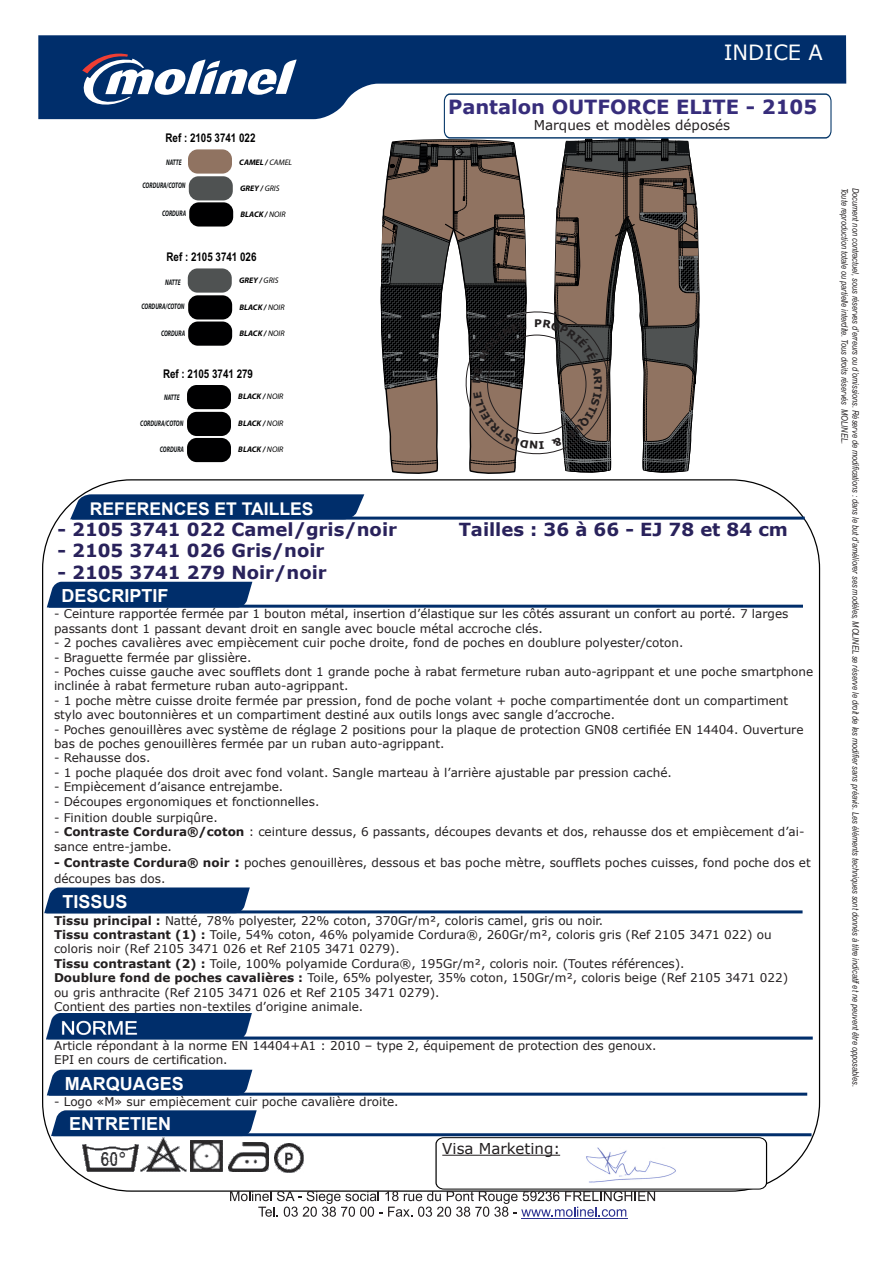
<style>
.page{position:relative;width:893px;height:1263px;background:#fff}
.page>*{position:absolute;margin:0;border:0;box-sizing:border-box;transform-origin:0 0}
.t1{font:21px "Verdana";color:#fefefd}
.t2{font:700 19.5px "Verdana";color:#372d7b}
.t3{font:700 18px "Verdana";color:#29225b}
.t4{font:700 18px "Arial";color:#fff}
.t5{font:700 17.55px "Arial";color:#fff}
.t6{font:15px "Verdana";color:#231f20}
.t7{font:13.5px "Verdana";color:#231f20}
.t8{font:12px/14.4px "Verdana";color:#231f20}
.t9{font:700 12px "Arial Narrow";color:#000001}
.t10{font:italic 9px "Arial Narrow";color:#231f20}
.t11{font:italic 700 8.1px "Myriad Pro";color:#000001}
.t12{font:italic 700 8.1px "Myriad Pro";color:#101315;scale:.68 1}
.s1{font-weight:400}
.s2{font-weight:700}
.s3{font-weight:700;font-size:13.5px}
</style>
<div class="page">
<hr style="left:72px;top:517px;width:733px;height:3px;background:#002e6b">
<svg style="left:70px;top:494px;width:294px;height:25px;background:#0b3771"></svg>
<svg style="left:38px;top:35px;width:808px;height:84px;background:#234b7f"></svg>
<svg style="left:82px;top:52px;width:215px;height:56px"></svg>
<hr style="left:521px;top:1218px;width:106px;height:1px;background:#2d3291">
<hr style="left:49px;top:605px;width:754px;height:3px;background:#002e6b">
<div style="left:47px;top:582px;width:205px;height:25px;background:#002e6b"></div>
<hr style="left:46px;top:910px;width:757px;height:3px;background:#002e6b">
<svg style="left:44px;top:887px;width:206px;height:26px;background:#0e3973"></svg>
<hr style="left:49px;top:1093px;width:758px;height:3px;background:#002e6b">
<div style="left:47px;top:1070px;width:205px;height:25px;background:#002e6b"></div>
<hr style="left:53px;top:1133px;width:758px;height:3px;background:#002e6b">
<svg style="left:51px;top:1110px;width:717px;height:107px"></svg>
<img style="left:83px;top:1145px;width:55px;height:27px">
<img style="left:141px;top:1138px;width:45px;height:33px">
<img style="left:191px;top:1140px;width:32px;height:32px">
<img style="left:228px;top:1142px;width:40px;height:29px">
<img style="left:274px;top:1143px;width:29px;height:29px">
<div style="left:189px;top:176px;width:44px;height:24px;background:#4f5252;border-radius:10px"></div>
<div style="left:189px;top:202px;width:44px;height:25px;background:#000001;border-radius:10px"></div>
<div style="left:188px;top:149px;width:44px;height:25px;background:#907361;border-radius:10px"></div>
<div style="left:188px;top:268px;width:44px;height:25px;background:#4f5252;border-radius:10px"></div>
<div style="left:188px;top:321px;width:44px;height:25px;background:#000001;border-radius:10px"></div>
<div style="left:188px;top:295px;width:44px;height:24px;background:#000001;border-radius:10px"></div>
<div style="left:187px;top:438px;width:44px;height:24px;background:#000001;border-radius:10px"></div>
<div style="left:187px;top:385px;width:44px;height:24px;background:#000001;border-radius:10px"></div>
<div style="left:187px;top:412px;width:44px;height:24px;background:#000001;border-radius:10px"></div>
<img style="left:47px;top:1013px;width:766px;height:26px">
<img style="left:585px;top:1147px;width:94px;height:37px">
<svg style="left:380px;top:93px;width:452px;height:381px"></svg>
<p class="t9" style="left:165px;top:129px;width:92px">Ref : 2105 3741 022</p>
<p class="t12" style="left:166px;top:156px;width:24px">NATTE</p>
<p class="t11" style="left:239px;top:157px;width:54px">CAMEL / <span class="s1">CAMEL</span></p>
<p class="t12" style="left:143px;top:180px;width:65px">CORDURA/COTON</p>
<p class="t12" style="left:162px;top:208px;width:37px">CORDURA</p>
<p class="t11" style="left:240px;top:183px;width:41px">GREY / <span class="s1">GRIS</span></p>
<p class="t11" style="left:240px;top:209px;width:47px">BLACK / <span class="s1">NOIR</span></p>
<p class="t9" style="left:166px;top:248px;width:92px">Ref : 2105 3741 026</p>
<p class="t12" style="left:165px;top:277px;width:24px">NATTE</p>
<p class="t11" style="left:239px;top:275px;width:41px">GREY / <span class="s1">GRIS</span></p>
<p class="t12" style="left:141px;top:301px;width:65px">CORDURA/COTON</p>
<p class="t11" style="left:239px;top:302px;width:47px">BLACK / <span class="s1">NOIR</span></p>
<p class="t12" style="left:161px;top:328px;width:37px">CORDURA</p>
<p class="t11" style="left:239px;top:328px;width:47px">BLACK / <span class="s1">NOIR</span></p>
<p class="t9" style="left:163px;top:364px;width:92px">Ref : 2105 3741 279</p>
<p class="t12" style="left:164px;top:392px;width:24px">NATTE</p>
<p class="t11" style="left:238px;top:391px;width:47px">BLACK / <span class="s1">NOIR</span></p>
<p class="t12" style="left:140px;top:418px;width:65px">CORDURA/COTON</p>
<p class="t11" style="left:238px;top:418px;width:47px">BLACK / <span class="s1">NOIR</span></p>
<p class="t12" style="left:160px;top:444px;width:37px">CORDURA</p>
<p class="t11" style="left:238px;top:444px;width:47px">BLACK / <span class="s1">NOIR</span></p>
<h3 class="t5" style="left:90px;top:497px;width:225px">REFERENCES ET TAILLES</h3>
<p class="t1" style="left:724px;top:38px;width:101px">INDICE A</p>
<p class="t2" style="left:448px;top:93px;width:371px">Pantalon OUTFORCE ELITE - 2105</p>
<p class="t7" style="left:534px;top:116px;width:198px">Marques et modèles déposés</p>
<p class="t3" style="left:57px;top:516px;width:341px">- 2105 3741 022 Camel/gris/noir</p>
<p class="t3" style="left:459px;top:516px;width:331px">Tailles : 36 à 66 - EJ 78 et 84 cm</p>
<p class="t3" style="left:57px;top:538px;width:269px">- 2105 3741 026 Gris/noir</p>
<p class="t3" style="left:57px;top:560px;width:271px">- 2105 3741 279 Noir/noir</p>
<h3 class="t4" style="left:61px;top:583px;width:109px">DESCRIPTIF</h3>
<p class="t8" style="left:54px;top:607px;width:736px">- Ceinture rapportée fermée par 1 bouton métal, insertion d’élastique sur les côtés assurant un confort au porté. 7 larges passants dont 1 passant devant droit en sangle avec boucle métal accroche clés.</p>
<p class="t8" style="left:54px;top:635px;width:631px">- 2 poches cavalières avec empiècement cuir poche droite, fond de poches en doublure polyester/coton.</p>
<p class="t8" style="left:54px;top:650px;width:199px">- Braguette fermée par glissière.</p>
<p class="t8" style="left:54px;top:664px;width:761px">- Poches cuisse gauche avec soufflets dont 1 grande poche à rabat fermeture ruban auto-agrippant et une poche smartphone inclinée à rabat fermeture ruban auto-agrippant.</p>
<p class="t8" style="left:54px;top:693px;width:736px">- 1 poche mètre cuisse droite fermée par pression, fond de poche volant + poche compartimentée dont un compartiment stylo avec boutonnières et un compartiment destiné aux outils longs avec sangle d’accroche.</p>
<p class="t8" style="left:54px;top:722px;width:751px">- Poches genouillères avec système de réglage 2 positions pour la plaque de protection GN08 certifiée EN 14404. Ouverture bas de poches genouillères fermée par un ruban auto-agrippant.</p>
<p class="t8" style="left:54px;top:751px;width:98px">- Rehausse dos.</p>
<p class="t8" style="left:54px;top:765px;width:619px">- 1 poche plaquée dos droit avec fond volant. Sangle marteau à l’arrière ajustable par pression caché.</p>
<p class="t8" style="left:54px;top:779px;width:231px">- Empiècement d’aisance entrejambe.</p>
<p class="t8" style="left:54px;top:794px;width:267px">- Découpes ergonomiques et fonctionnelles.</p>
<p class="t8" style="left:54px;top:810px;width:165px">- Finition double surpiqûre.</p>
<p class="t8" style="left:54px;top:824px;width:752px">- <span class="s2">Contraste Cordura®/coton</span> : ceinture dessus, 6 passants, découpes devants et dos, rehausse dos et empiècement d’ai&shy;sance entre-jambe.</p>
<p class="t8" style="left:54px;top:855px;width:758px"><span class="s2">- Contraste Cordura® noir</span> <span class="s3">:</span> poches genouillères, dessous et bas poche mètre, soufflets poches cuisses, fond poche dos et</p>
<p class="t8" style="left:54px;top:871px;width:113px">découpes bas dos.</p>
<h3 class="t4" style="left:62px;top:889px;width:67px">TISSUS</h3>
<p class="t8" style="left:54px;top:913px;width:551px"><span class="s2">Tissu principal :</span> Natté, 78% polyester, 22% coton, 370Gr/m², coloris camel, gris ou noir.</p>
<p class="t8" style="left:54px;top:927px;width:719px"><span class="s2">Tissu contrastant (1) :</span> Toile, 54% coton, 46% polyamide Cordura®, 260Gr/m², coloris gris (Ref 2105 3471 022) ou</p>
<p class="t8" style="left:54px;top:942px;width:347px">coloris noir (Ref 2105 3471 026 et Ref 2105 3471 0279).</p>
<p class="t8" style="left:54px;top:956px;width:632px"><span class="s2">Tissu contrastant (2) :</span> Toile, 100% polyamide Cordura®, 195Gr/m², coloris noir. (Toutes références).</p>
<p class="t8" style="left:54px;top:970px;width:736px"><span class="s2">Doublure fond de poches cavalières :</span> Toile, 65% polyester, 35% coton, 150Gr/m², coloris beige (Ref 2105 3471 022)</p>
<p class="t8" style="left:54px;top:985px;width:387px">ou gris anthracite (Ref 2105 3471 026 et Ref 2105 3471 0279).</p>
<p class="t8" style="left:54px;top:999px;width:311px">Contient des parties non-textiles d’origine animale.</p>
<p class="t8" style="left:54px;top:1038px;width:604px">Article répondant à la norme EN 14404+A1 : 2010 – type 2, équipement de protection des genoux.</p>
<p class="t8" style="left:54px;top:1052px;width:175px">EPI en cours de certification.</p>
<h3 class="t4" style="left:65px;top:1071px;width:120px">MARQUAGES</h3>
<h3 class="t4" style="left:69px;top:1112px;width:103px">ENTRETIEN</h3>
<p class="t8" style="left:54px;top:1094px;width:346px">- Logo «M» sur empiècement cuir poche cavalière droite.</p>
<p class="t6" style="left:442px;top:1138px;width:119px">Visa Marketing:</p>
<p class="t10" style="left:862px;top:188px;width:900px;rotate:90deg">Document non contractuel, sous réserves d’erreurs ou d’omissions. Réserve de modifications : dans le but d’améliorer ses modèles, MOLINEL se réserve le droit de les modifier sans préavis. Les éléments techniques sont donnés à titre indicatif et ne peuvent être opposables.</p>
<p class="t10" style="left:851px;top:188px;width:257px;rotate:90deg">Toute reproduction totale ou partielle interdite. Tous droits réservés MOLINEL.</p>
</div>
